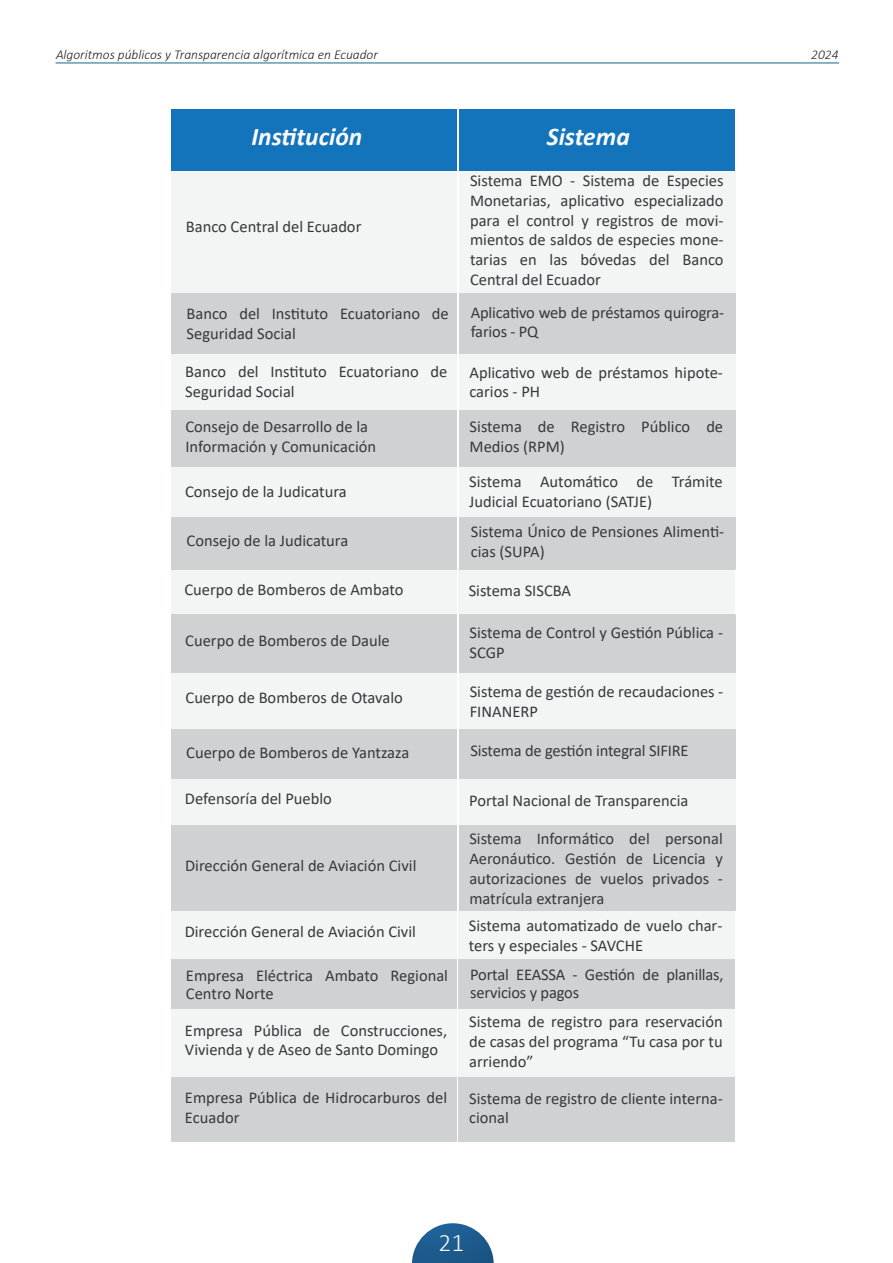
<style>
.page{position:relative;width:893px;height:1263px;background:#fff}
.page>*{position:absolute;margin:0;border:0;box-sizing:border-box;transform-origin:0 0}
.t1{font:italic 700 25.5px "Calibri";color:#fbfbfc}
.t2{font:300 25.5px "Calibri";color:#f6f8f4}
.t3{font:16.5px/19.8px "Calibri";color:#35393b}
.t4{font:italic 300 13.5px "Calibri";color:#231f20}
</style>
<div class="page">
<hr style="left:56px;top:63px;width:783px;height:1px;background:#156686">
<svg style="left:412px;top:1223px;width:82px;height:40px"></svg>
<div style="left:459px;top:170px;width:277px;height:123px;background:#f3f4f4"></div>
<div style="left:459px;top:293px;width:277px;height:61px;background:#cfd2d2"></div>
<div style="left:459px;top:353px;width:277px;height:58px;background:#f3f4f4"></div>
<div style="left:459px;top:410px;width:277px;height:57px;background:#cfd2d2"></div>
<div style="left:459px;top:466px;width:277px;height:52px;background:#f3f4f4"></div>
<div style="left:459px;top:517px;width:277px;height:52px;background:#cfd2d2"></div>
<div style="left:171px;top:170px;width:286px;height:123px;background:#f3f4f4"></div>
<div style="left:171px;top:293px;width:286px;height:61px;background:#cfd2d2"></div>
<div style="left:171px;top:353px;width:286px;height:58px;background:#f3f4f4"></div>
<div style="left:171px;top:410px;width:286px;height:57px;background:#cfd2d2"></div>
<div style="left:171px;top:466px;width:286px;height:52px;background:#f3f4f4"></div>
<div style="left:171px;top:517px;width:286px;height:52px;background:#cfd2d2"></div>
<div style="left:171px;top:109px;width:286px;height:62px;background:#1374bb"></div>
<div style="left:460px;top:109px;width:275px;height:62px;background:#1374bb"></div>
<div style="left:459px;top:568px;width:276px;height:46px;background:#f3f4f4"></div>
<div style="left:171px;top:568px;width:286px;height:46px;background:#f3f4f4"></div>
<div style="left:459px;top:615px;width:276px;height:58px;background:#cfd2d2"></div>
<div style="left:459px;top:672px;width:276px;height:59px;background:#f3f4f4"></div>
<div style="left:459px;top:729px;width:276px;height:49px;background:#cfd2d2"></div>
<div style="left:459px;top:777px;width:276px;height:48px;background:#f3f4f4"></div>
<div style="left:459px;top:826px;width:276px;height:85px;background:#cfd2d2"></div>
<div style="left:171px;top:615px;width:286px;height:58px;background:#cfd2d2"></div>
<div style="left:171px;top:672px;width:286px;height:59px;background:#f3f4f4"></div>
<div style="left:171px;top:729px;width:286px;height:49px;background:#cfd2d2"></div>
<div style="left:171px;top:777px;width:286px;height:48px;background:#f3f4f4"></div>
<div style="left:171px;top:826px;width:286px;height:85px;background:#cfd2d2"></div>
<div style="left:459px;top:911px;width:276px;height:51px;background:#f3f4f4"></div>
<div style="left:171px;top:911px;width:286px;height:51px;background:#f3f4f4"></div>
<div style="left:459px;top:959px;width:276px;height:49px;background:#cfd2d2"></div>
<div style="left:171px;top:959px;width:286px;height:49px;background:#cfd2d2"></div>
<div style="left:459px;top:1009px;width:276px;height:69px;background:#f3f4f4"></div>
<div style="left:458px;top:1077px;width:277px;height:65px;background:#cfd2d2"></div>
<div style="left:171px;top:1009px;width:286px;height:69px;background:#f3f4f4"></div>
<div style="left:171px;top:1077px;width:285px;height:65px;background:#cfd2d2"></div>
<p class="t4" style="left:56px;top:46px;width:323px">Algoritmos públicos y Transparencia algorítmica en Ecuador</p>
<p class="t4" style="left:811px;top:46px;width:29px">2024</p>
<h1 class="t1" style="left:251px;top:119px;width:112px">Institución</h1>
<h1 class="t1" style="left:547px;top:119px;width:84px">Sistema</h1>
<p class="t3" style="left:186px;top:216px;width:177px">Banco Central del Ecuador</p>
<p class="t3" style="left:470px;top:170px;width:255px;text-align:justify">Sistema EMO - Sistema de Especies Monetarias, aplicativo especializado para el control y registros de movi&shy;mientos de saldos de especies mone&shy;tarias en las bóvedas del Banco Central del Ecuador</p>
<p class="t3" style="left:187px;top:303px;width:264px">Banco del Instituto Ecuatoriano de<br>Seguridad Social</p>
<p class="t3" style="left:471px;top:302px;width:255px">Aplicativo web de préstamos quirogra&shy;farios - PQ</p>
<p class="t3" style="left:185px;top:361px;width:264px">Banco del Instituto Ecuatoriano de<br>Seguridad Social</p>
<p class="t3" style="left:469px;top:362px;width:255px">Aplicativo web de préstamos hipote&shy;carios - PH</p>
<p class="t3" style="left:185px;top:416px;width:192px">Consejo de Desarrollo de la<br>Información y Comunicación</p>
<p class="t3" style="left:470px;top:416px;width:255px">Sistema de Registro Público de<br>Medios (RPM)</p>
<p class="t3" style="left:185px;top:481px;width:163px">Consejo de la Judicatura</p>
<p class="t3" style="left:469px;top:471px;width:255px">Sistema Automático de Trámite<br>Judicial Ecuatoriano (SATJE)</p>
<p class="t3" style="left:187px;top:530px;width:163px">Consejo de la Judicatura</p>
<p class="t3" style="left:471px;top:521px;width:255px">Sistema Único de Pensiones Alimenti&shy;cias (SUPA)</p>
<p class="t3" style="left:184px;top:579px;width:221px">Cuerpo de Bomberos de Ambato</p>
<p class="t3" style="left:469px;top:580px;width:104px">Sistema SISCBA</p>
<p class="t3" style="left:185px;top:630px;width:206px">Cuerpo de Bomberos de Daule</p>
<p class="t3" style="left:469px;top:622px;width:255px">Sistema de Control y Gestión Pública -<br>SCGP</p>
<p class="t3" style="left:186px;top:687px;width:219px">Cuerpo de Bomberos de Otavalo</p>
<p class="t3" style="left:470px;top:681px;width:255px">Sistema de gestión de recaudaciones -<br>FINANERP</p>
<p class="t3" style="left:186px;top:742px;width:225px">Cuerpo de Bomberos de Yantzaza</p>
<p class="t3" style="left:470px;top:740px;width:220px">Sistema de gestión integral SIFIRE</p>
<p class="t3" style="left:185px;top:788px;width:148px">Defensoría del Pueblo</p>
<p class="t3" style="left:469px;top:790px;width:221px">Portal Nacional de Transparencia</p>
<p class="t3" style="left:185px;top:855px;width:233px">Dirección General de Aviación Civil</p>
<p class="t3" style="left:469px;top:828px;width:255px;text-align:justify">Sistema Informático del personal Aeronáutico. Gestión de Licencia y autorizaciones de vuelos privados - matrícula extranjera</p>
<p class="t3" style="left:185px;top:921px;width:233px">Dirección General de Aviación Civil</p>
<p class="t3" style="left:469px;top:915px;width:255px">Sistema automatizado de vuelo char&shy;ters y especiales - SAVCHE</p>
<p class="t3" style="left:186px;top:966px;width:264px;line-height:18px">Empresa Eléctrica Ambato Regional<br>Centro Norte</p>
<p class="t3" style="left:470px;top:965px;width:255px;line-height:18px">Portal EEASSA - Gestión de planillas, servicios y pagos</p>
<p class="t3" style="left:185px;top:1020px;width:264px">Empresa Pública de Construcciones,<br>Vivienda y de Aseo de Santo Domingo</p>
<p class="t3" style="left:469px;top:1011px;width:255px;text-align:justify">Sistema de registro para reservación de casas del programa “Tu casa por tu arriendo”</p>
<p class="t3" style="left:185px;top:1088px;width:264px">Empresa Pública de Hidrocarburos del<br>Ecuador</p>
<p class="t3" style="left:469px;top:1088px;width:255px">Sistema de registro de cliente interna&shy;cional</p>
<h1 class="t2" style="left:439px;top:1226px;width:27px">21</h1>
</div>
